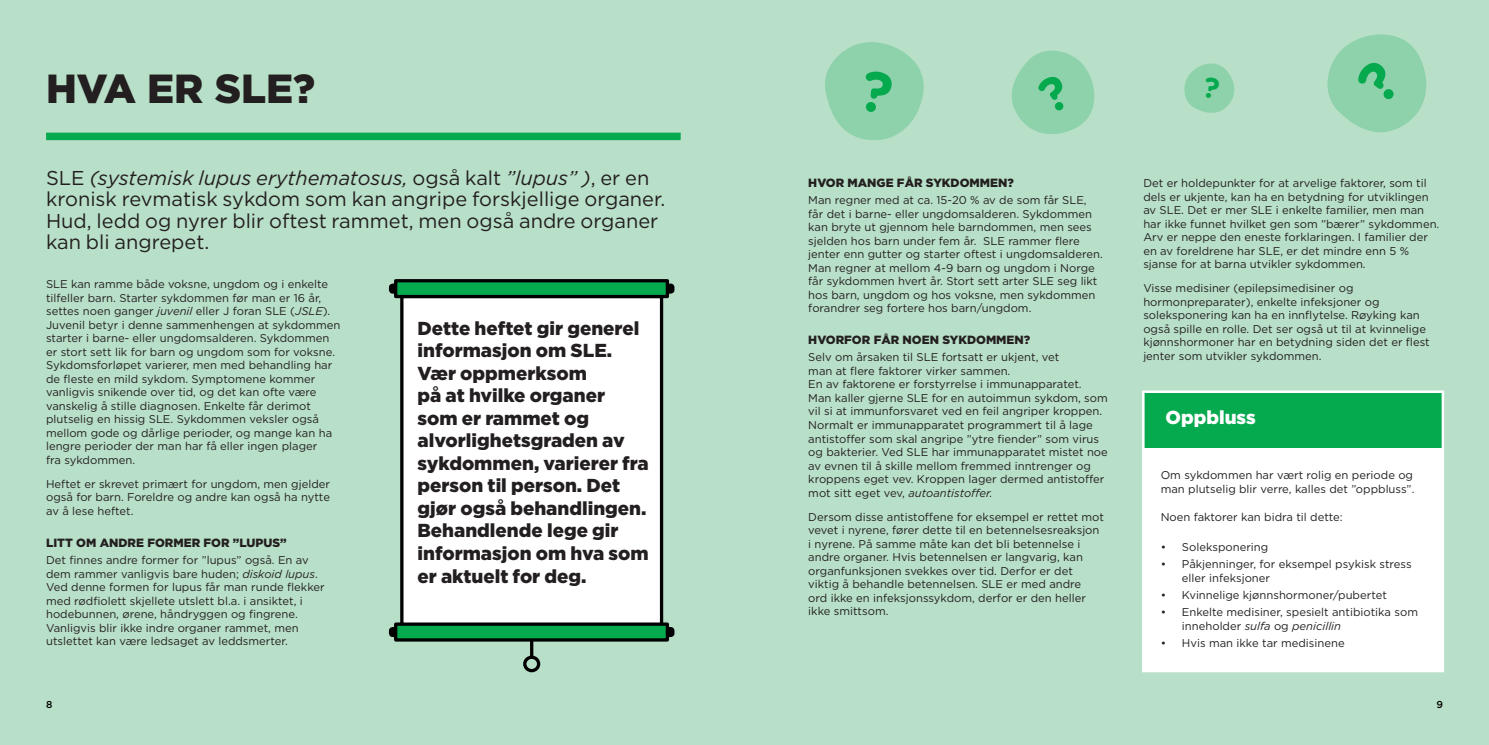
<style>
.page{position:relative;width:1489px;height:745px;background:#fff}
.page>*{position:absolute;margin:0;border:0;box-sizing:border-box;transform-origin:0 0}
.Headline_main{font:900 40.5px "Gotham";color:#231f20}
.Sub_headline{font:20px/21.2px "Gotham";color:#231f20}
._4_0_0___Labeur_-_8{font:900 18.75px/22.5px "Gotham";color:#231f20}
._4_0_0___Labeur_-_8-2{font:900 18.75px "Gotham";color:#fff}
.Paragraph_Style_1{font:900 11.88px "Gotham";color:#231f20}
.Body_paragraph{font:11.25px/13.5px "Gotham";color:#231f20}
.Paragraph_Style_1-2{font:500 10px "Gotham";color:#000}
.s1{font-style:italic}
</style>
<div class="page">
<div style="left:0;top:0;width:1488px;height:744px;background:#b8dfc7"></div>
<div style="left:400px;top:294px;width:263px;height:333px;background:#fff;border:3px solid #000"></div>
<div style="left:389px;top:283px;width:14px;height:10px;background:#000;border-radius:4px"></div>
<div style="left:660px;top:283px;width:14px;height:10px;background:#000;border-radius:4px"></div>
<div style="left:394px;top:279px;width:275px;height:19px;background:#05a94e;border:3px solid #000"></div>
<div style="left:389px;top:626px;width:14px;height:10px;background:#000;border-radius:4px"></div>
<div style="left:660px;top:626px;width:14px;height:10px;background:#000;border-radius:4px"></div>
<div style="left:394px;top:622px;width:275px;height:19px;background:#05a94e;border:3px solid #000"></div>
<hr style="left:530px;top:640px;width:3px;height:16px;background:#000">
<div style="left:523px;top:655px;width:17px;height:16px;border:3px solid #000;border-radius:50%"></div>
<div style="left:46px;top:132px;width:634px;height:8px;background:#05a94e"></div>
<div style="left:1142px;top:391px;width:300px;height:279px;background:#fff"></div>
<div style="left:1143px;top:391px;width:299px;height:56px;background:#05a94e"></div>
<div style="left:1141px;top:390px;width:302px;height:281px;border:2px solid #fff"></div>
<svg style="left:825px;top:42px;width:99px;height:98px"></svg>
<svg style="left:1012px;top:50px;width:83px;height:84px"></svg>
<svg style="left:1184px;top:63px;width:51px;height:50px"></svg>
<svg style="left:1327px;top:34px;width:100px;height:99px"></svg>
<p class="Headline_main" style="left:46px;top:65px;width:270px">HVA ER SLE?</p>
<p class="Sub_headline" style="left:46px;top:167px;width:620px">SLE <span class="s1">(systemisk lupus erythematosus,</span> også kalt <span class="s1">”lupus” )</span>, er en kronisk revmatisk sykdom som kan angripe forskjellige organer.<br>Hud, ledd og nyrer blir oftest rammet, men også andre organer kan bli angrepet.</p>
<p class="Body_paragraph" style="left:46px;top:277px;width:296px">SLE kan ramme både voksne, ungdom og i enkelte tilfeller barn. Starter sykdommen før man er 16 år, settes noen ganger <span class="s1">juvenil</span> eller J foran SLE (<span class="s1">JSLE</span>).<br>Juvenil betyr i denne sammenhengen at sykdommen starter i barne- eller ungdomsalderen. Sykdommen er stort sett lik for barn og ungdom som for voksne.</p>
<p class="Body_paragraph" style="left:46px;top:358px;width:288px">Sykdomsforløpet varierer, men med behandling har de fleste en mild sykdom. Symptomene kommer vanligvis snikende over tid, og det kan ofte være vanskelig å stille diagnosen. Enkelte får derimot plutselig en hissig SLE. Sykdommen veksler også mellom gode og dårlige perioder, og mange kan ha lengre perioder der man har få eller ingen plager fra sykdommen.</p>
<p class="Body_paragraph" style="left:46px;top:476px;width:285px;text-align:justify">Heftet er skrevet primært for ungdom, men gjelder også for barn. Foreldre og andre kan også ha nytte av å lese heftet.</p>
<p class="Paragraph_Style_1" style="left:46px;top:535px;width:242px">LITT OM ANDRE FORMER FOR ”LUPUS”</p>
<p class="Body_paragraph" style="left:46px;top:552px;width:280px">Det finnes andre former for ”lupus” også. En av dem rammer vanligvis bare huden; <span class="s1">diskoid lupus</span>.<br>Ved denne formen for lupus får man runde flekker med rødfiolett skjellete utslett bl.a. i ansiktet, i hodebunnen, ørene, håndryggen og fingrene.<br>Vanligvis blir ikke indre organer rammet, men utslettet kan være ledsaget av leddsmerter.</p>
<p class="_4_0_0___Labeur_-_8" style="left:417px;top:316px;width:233px">Dette heftet gir generel informasjon om SLE.<br>Vær oppmerksom<br>på at hvilke organer som er rammet og alvorlighetsgraden av sykdommen, varierer fra person til person. Det gjør også behandlingen.<br>Behandlende lege gir informasjon om hva som er aktuelt for deg.</p>
<p class="Paragraph_Style_1" style="left:808px;top:176px;width:207px">HVOR MANGE FÅR SYKDOMMEN?</p>
<p class="Body_paragraph" style="left:808px;top:193px;width:296px">Man regner med at ca. 15-20 % av de som får SLE, får det i barne- eller ungdomsalderen. Sykdommen kan bryte ut gjennom hele barndommen, men sees sjelden hos barn under fem år. SLE rammer flere jenter enn gutter og starter oftest i ungdomsalderen.<br>Man regner at mellom 4-9 barn og ungdom i Norge får sykdommen hvert år. Stort sett arter SLE seg likt hos barn, ungdom og hos voksne, men sykdommen forandrer seg fortere hos barn/ungdom.</p>
<p class="Paragraph_Style_1" style="left:808px;top:333px;width:223px">HVORFOR FÅR NOEN SYKDOMMEN?</p>
<p class="Body_paragraph" style="left:808px;top:350px;width:252px">Selv om årsaken til SLE fortsatt er ukjent, vet</p>
<p class="Body_paragraph" style="left:808px;top:364px;width:203px">man at flere faktorer virker sammen.</p>
<p class="Body_paragraph" style="left:808px;top:377px;width:301px">En av faktorene er forstyrrelse i immunapparatet.<br>Man kaller gjerne SLE for en autoimmun sykdom, som vil si at immunforsvaret ved en feil angriper kroppen.<br>Normalt er immunapparatet programmert til å lage antistoffer som skal angripe ”ytre fiender” som virus og bakterier. Ved SLE har immunapparatet mistet noe av evnen til å skille mellom fremmed inntrenger og kroppens eget vev. Kroppen lager dermed antistoffer mot sitt eget vev, <span class="s1">autoantistoffer.</span></p>
<p class="Body_paragraph" style="left:808px;top:509px;width:297px">Dersom disse antistoffene for eksempel er rettet mot vevet i nyrene, fører dette til en betennelsesreaksjon i nyrene. På samme måte kan det bli betennelse i andre organer. Hvis betennelsen er langvarig, kan organfunksjonen svekkes over tid. Derfor er det viktig å behandle betennelsen. SLE er med andre<br>ord ikke en infeksjonssykdom, derfor er den heller ikke smittsom.</p>
<p class="Body_paragraph" style="left:1143px;top:176px;width:297px">Det er holdepunkter for at arvelige faktorer, som til dels er ukjente, kan ha en betydning for utviklingen av SLE. Det er mer SLE i enkelte familier, men man har ikke funnet hvilket gen som ”bærer” sykdommen.<br>Arv er neppe den eneste forklaringen. I familier der en av foreldrene har SLE, er det mindre enn 5 % sjanse for at barna utvikler sykdommen.</p>
<p class="Body_paragraph" style="left:1143px;top:281px;width:288px">Visse medisiner (epilepsimedisiner og hormonpreparater), enkelte infeksjoner og soleksponering kan ha en innflytelse. Røyking kan også spille en rolle. Det ser også ut til at kvinnelige kjønnshormoner har en betydning siden det er flest jenter som utvikler sykdommen.</p>
<p class="_4_0_0___Labeur_-_8-2" style="left:1165px;top:406px;width:92px">Oppbluss</p>
<p class="Body_paragraph" style="left:1160px;top:468px;width:254px">Om sykdommen har vært rolig en periode og</p>
<p class="Body_paragraph" style="left:1160px;top:481px;width:255px">man plutselig blir verre, kalles det ”oppbluss”.</p>
<p class="Body_paragraph" style="left:1160px;top:509px;width:184px">Noen faktorer kan bidra til dette:</p>
<p class="Body_paragraph" style="left:1160px;top:540px;width:109px">• Soleksponering</p>
<p class="Body_paragraph" style="left:1181px;top:557px;width:231px;text-indent:-21px">• Påkjenninger, for eksempel psykisk stress eller infeksjoner</p>
<p class="Body_paragraph" style="left:1160px;top:587px;width:228px">• Kvinnelige kjønnshormoner/pubertet</p>
<p class="Body_paragraph" style="left:1181px;top:604px;width:237px;text-indent:-21px">• Enkelte medisiner, spesielt antibiotika som inneholder <span class="s1">sulfa</span> og <span class="s1">penicillin</span></p>
<p class="Body_paragraph" style="left:1160px;top:635px;width:185px">• Hvis man ikke tar medisinene</p>
<p class="Paragraph_Style_1-2" style="left:46px;top:697px;width:8px">8</p>
<p class="Paragraph_Style_1-2" style="left:1436px;top:697px;width:8px">9</p>
</div>
